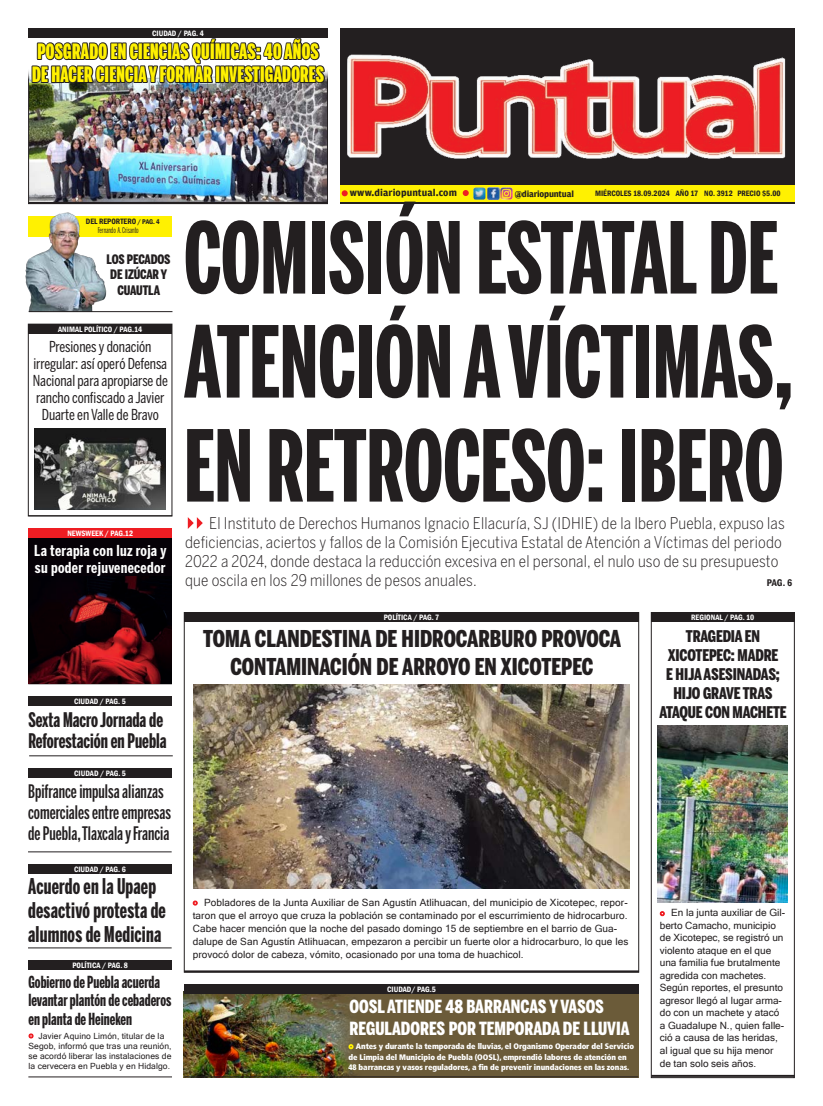
<style>
.page{position:relative;width:823px;height:1106px;background:#fff}
.page>*{position:absolute;margin:0;border:0;box-sizing:border-box;transform-origin:0 0}
.t1{font:700 98px/104px "Benton Sans Extra Comp";color:#231f20}
.t2{font:900 23px/27.6px "Benton Sans Comp";color:#231f20;text-align:center}
.t3{font:700 21.5px/24px "Benton Sans Extra Comp";letter-spacing:.01em;color:#231f20}
.t4{font:900 21px/23px "Benton Sans Extra Comp";letter-spacing:.015em;color:#fff101}
.t5{font:700 20px/21px "Benton Sans Extra Comp";color:#231f20}
.t6{font:500 18.5px/21px "Benton Sans Extra Comp";color:#231f20}
.t7{font:900 18px/22px "Benton Sans Comp";color:#fff}
.t8{font:700 16.5px/18.5px "Benton Sans Extra Comp";color:#231f20}
.t9{font:300 16px/19px "Benton Sans Cond";letter-spacing:.01em;color:#231f20}
.t10{font:900 16px/19.2px "Benton Sans Comp";letter-spacing:-.01em;color:#231f20;text-align:center}
.t11{font:15px/17px "Benton Sans Comp";letter-spacing:-.005em;color:#231f20;text-align:center}
.t12{font:700 15px/17px "Benton Sans Comp";letter-spacing:.02em;color:#fff}
.t13{font:900 13px/15.6px "Benton Sans Comp";letter-spacing:-.01em;color:#231f20;text-align:center}
.t14{font:10px/12.5px "Microsoft Sans Serif";letter-spacing:.01em;color:#231f20}
.t15{font:700 10px "Amplitude";letter-spacing:.01em;color:#231f20}
.t16{font:500 10px "Amplitude";letter-spacing:-.03em;color:#231f20}
.t17{font:900 10px "Amplitude";letter-spacing:.01em;color:#231f20}
.t18{font:600 condensed 10px "Franklin Gothic";color:#231f20}
.t19{font:700 9px "Amplitude";letter-spacing:-.02em;color:#231f20}
.t20{font:500 9px "Amplitude";color:#231f20}
.t21{font:8.5px/10.2px "Microsoft Sans Serif";letter-spacing:.01em;color:#231f20;text-align:center}
.t22{font:900 condensed 8px/10.5px "Frutiger LT Std";letter-spacing:-.01em;color:#fff}
.t23{font:600 condensed 8px "Franklin Gothic";color:#fff}
.t24{font:600 condensed 8px "Franklin Gothic";color:#231f20}
.t25{font:8px "Benton Sans Extra Comp";letter-spacing:-.01em;color:#231f20}
.s1{font-size:7px}
</style>
<div class="page">
<div style="left:184px;top:989px;width:454px;height:88px;background:#6b5b39"></div>
<img style="left:184px;top:994px;width:171px;height:82px">
<img style="left:30px;top:73px;width:295px;height:129px">
<div style="left:339px;top:28px;width:455px;height:176px;background:#231f20"></div>
<img style="left:347px;top:54px;width:439px;height:105px">
<div style="left:339px;top:185px;width:455px;height:16px;background:#fff101"></div>
<svg style="left:341px;top:190px;width:6px;height:6px"></svg>
<svg style="left:462px;top:187px;width:50px;height:12px"></svg>
<div style="left:28px;top:216px;width:144px;height:21px;background:#fff101"></div>
<img style="left:25px;top:213px;width:82px;height:99px">
<hr style="left:29px;top:311px;width:143px;height:1px;background:#231f20">
<hr style="left:28px;top:202px;width:299px;height:2px;background:#231f20">
<div style="left:184px;top:612px;width:454px;height:10px;background:#231f20"></div>
<svg style="left:192px;top:900px;width:6px;height:6px"></svg>
<hr style="left:184px;top:970px;width:454px;height:2px;background:#231f20">
<div style="left:28px;top:960px;width:144px;height:10px;background:#231f20"></div>
<hr style="left:28px;top:1076px;width:144px;height:1px;background:#231f20">
<div style="left:28px;top:768px;width:144px;height:10px;background:#231f20"></div>
<hr style="left:28px;top:851px;width:143px;height:1px;background:#231f20">
<img style="left:31px;top:28px;width:295px;height:120px">
<div style="left:28px;top:696px;width:144px;height:10px;background:#231f20"></div>
<hr style="left:29px;top:755px;width:144px;height:1px;background:#231f20">
<svg style="left:188px;top:517px;width:15px;height:12px"></svg>
<div style="left:28px;top:864px;width:144px;height:10px;background:#231f20"></div>
<hr style="left:28px;top:947px;width:143px;height:1px;background:#231f20">
<div style="left:28px;top:324px;width:144px;height:192px;border:1px solid #231f20"></div>
<div style="left:28px;top:324px;width:144px;height:10px;background:#231f20"></div>
<hr style="left:29px;top:515px;width:143px;height:1px;background:#231f20">
<img style="left:34px;top:428px;width:132px;height:81px">
<div style="left:28px;top:532px;width:144px;height:152px;background:#060107"></div>
<div style="left:28px;top:528px;width:144px;height:10px;background:#ee1d23"></div>
<hr style="left:28px;top:683px;width:144px;height:1px;background:#231f20">
<img style="left:28px;top:576px;width:144px;height:107px">
<div style="left:650px;top:612px;width:144px;height:465px;border:1px solid #231f20"></div>
<div style="left:650px;top:612px;width:143px;height:10px;background:#231f20"></div>
<svg style="left:659px;top:911px;width:6px;height:6px"></svg>
<hr style="left:651px;top:1074px;width:143px;height:2px;background:#231f20">
<img style="left:193px;top:684px;width:436px;height:204px">
<svg style="left:28px;top:1033px;width:6px;height:6px"></svg>
<img style="left:657px;top:725px;width:130px;height:177px">
<div style="left:184px;top:984px;width:454px;height:10px;background:#231f20"></div>
<hr style="left:184px;top:1076px;width:453px;height:1px;background:#231f20">
<svg style="left:348px;top:1043px;width:6px;height:6px"></svg>
<p class="t23" style="left:152px;top:28px;width:53px">CIUDAD / PAG. 4</p>
<p class="t4" style="left:32px;top:40px;width:293px">POSGRADO EN CIENCIAS QUÍMICAS: 40 AÑOS<br>DE HACER CIENCIA Y FORMAR INVESTIGADORES</p>
<p class="t15" style="left:349px;top:187px;width:109px">www.diariopuntual.com</p>
<p class="t19" style="left:514px;top:189px;width:61px">@diariopuntual</p>
<p class="t24" style="left:594px;top:188px;width:187px">MIÉRCOLES 18.09.2024 AÑO 17 NO. 3912 PRECIO $5.00</p>
<p class="t16" style="left:613px;top:188px;width:44px">05.12.2023</p>
<p class="t20" style="left:696px;top:189px;width:18px">3735</p>
<p class="t17" style="left:738px;top:188px;width:35px">PRECIO</p>
<p class="t24" style="left:86px;top:216px;width:75px">DEL REPORTERO <span class="s1">/ PAG. 4</span></p>
<p class="t25" style="left:98px;top:226px;width:42px">Fernando A. Crisanto</p>
<p class="t13" style="left:107px;top:251px;width:65px">LOS PECADOS<br>DE IZÚCAR Y<br>CUAUTLA</p>
<p class="t23" style="left:58px;top:323px;width:85px">ANIMAL POLÍTICO / PAG.14</p>
<p class="t11" style="left:33px;top:338px;width:136px">Presiones y donación irregular: así operó Defensa<br>Nacional para apropiarse de rancho confiscado a Javier<br>Duarte en Valle de Bravo</p>
<p class="t23" style="left:67px;top:528px;width:67px">NEWSWEEK / PAG.12</p>
<p class="t12" style="left:34px;top:542px;width:133px">La terapia con luz roja y su poder rejuvenecedor</p>
<p class="t23" style="left:74px;top:696px;width:53px">CIUDAD / PAG. 5</p>
<p class="t5" style="left:28px;top:709px;width:140px">Sexta Macro Jornada de<br>Reforestación en Puebla</p>
<p class="t23" style="left:74px;top:768px;width:53px">CIUDAD / PAG. 5</p>
<p class="t6" style="left:28px;top:780px;width:144px">Bpifrance impulsa alianzas comerciales entre empresas de Puebla, Tlaxcala y Francia</p>
<p class="t23" style="left:74px;top:864px;width:53px">CIUDAD / PAG. 6</p>
<p class="t3" style="left:28px;top:873px;width:139px">Acuerdo en la Upaep desactivó protesta de alumnos de Medicina</p>
<p class="t23" style="left:72px;top:960px;width:57px">POLÍTICA / PAG. 8</p>
<p class="t8" style="left:28px;top:973px;width:144px">Gobierno de Puebla acuerda levantar plantón de cebaderos en planta de Heineken</p>
<p class="t21" style="left:28px;top:1030px;width:144px">Javier Aquino Limón, titular de la Segob, informó que tras una reunión, se acordó liberar las instalaciones de la cervecera en Puebla y en Hidalgo.</p>
<p class="t1" style="left:184px;top:206px;width:610px">COMISIÓN ESTATAL DE<br>ATENCIÓN A VÍCTIMAS,<br>EN RETROCESO: IBERO</p>
<p class="t9" style="left:185px;top:513px;width:600px;text-indent:24px">El Instituto de Derechos Humanos Ignacio Ellacuría, SJ (IDHIE) de la Ibero Puebla, expuso las deficiencias, aciertos y fallos de la Comisión Ejecutiva Estatal de Atención a Víctimas del periodo 2022 a 2024, donde destaca la reducción excesiva en el personal, el nulo uso de su presupuesto que oscila en los 29 millones de pesos anuales.</p>
<p class="t18" style="left:766px;top:576px;width:27px">PAG. 6</p>
<p class="t23" style="left:383px;top:612px;width:57px">POLÍTICA / PAG. 7</p>
<p class="t2" style="left:203px;top:625px;width:419px">TOMA CLANDESTINA DE HIDROCARBURO PROVOCA<br>CONTAMINACIÓN DE ARROYO EN XICOTEPEC</p>
<p class="t23" style="left:690px;top:612px;width:65px">REGIONAL / PAG. 10</p>
<p class="t10" style="left:659px;top:626px;width:129px">TRAGEDIA EN<br>XICOTEPEC: MADRE<br>E HIJA ASESINADAS;<br>HIJO GRAVE TRAS<br>ATAQUE CON MACHETE</p>
<p class="t14" style="left:192px;top:895px;width:436px;line-height:13px;text-align:right">Pobladores de la Junta Auxiliar de San Agustín Atlihuacan, del municipio de Xicotepec, repor&shy;taron que el arroyo que cruza la población se contaminado por el escurrimiento de hidrocarburo.</p>
<p class="t14" style="left:192px;top:921px;width:437px;line-height:13px">Cabe hacer mención que la noche del pasado domingo 15 de septiembre en el barrio de Gua&shy;dalupe de San Agustín Atlihuacan, empezaron a percibir un fuerte olor a hidrocarburo, lo que les provocó dolor de cabeza, vómito, ocasionado por una toma de huachicol.</p>
<p class="t23" style="left:387px;top:984px;width:50px">CIUDAD/ PAG.5</p>
<p class="t7" style="left:349px;top:995px;width:281px">OOSL ATIENDE 48 BARRANCAS Y VASOS<br>REGULADORES POR TEMPORADA DE LLUVIA</p>
<p class="t22" style="left:348px;top:1041px;width:287px;text-indent:7px">Antes y durante la temporada de lluvias, el Organismo Operador del Servicio de Limpia del Municipio de Puebla (OOSL), emprendió labores de atención en<br>48 barrancas y vasos reguladores, a fin de prevenir inundaciones en las zonas.</p>
<p class="t14" style="left:659px;top:906px;width:127px;text-indent:11px">En la junta auxiliar de Gil&shy;berto Camacho, municipio de Xicotepec, se registró un violento ataque en el que una familia fue brutalmente agredida con machetes.<br>Según reportes, el presunto agresor llegó al lugar arma&shy;do con un machete y atacó a Guadalupe N., quien falle&shy;ció a causa de las heridas, al igual que su hija menor de tan solo seis años.</p>
</div>
